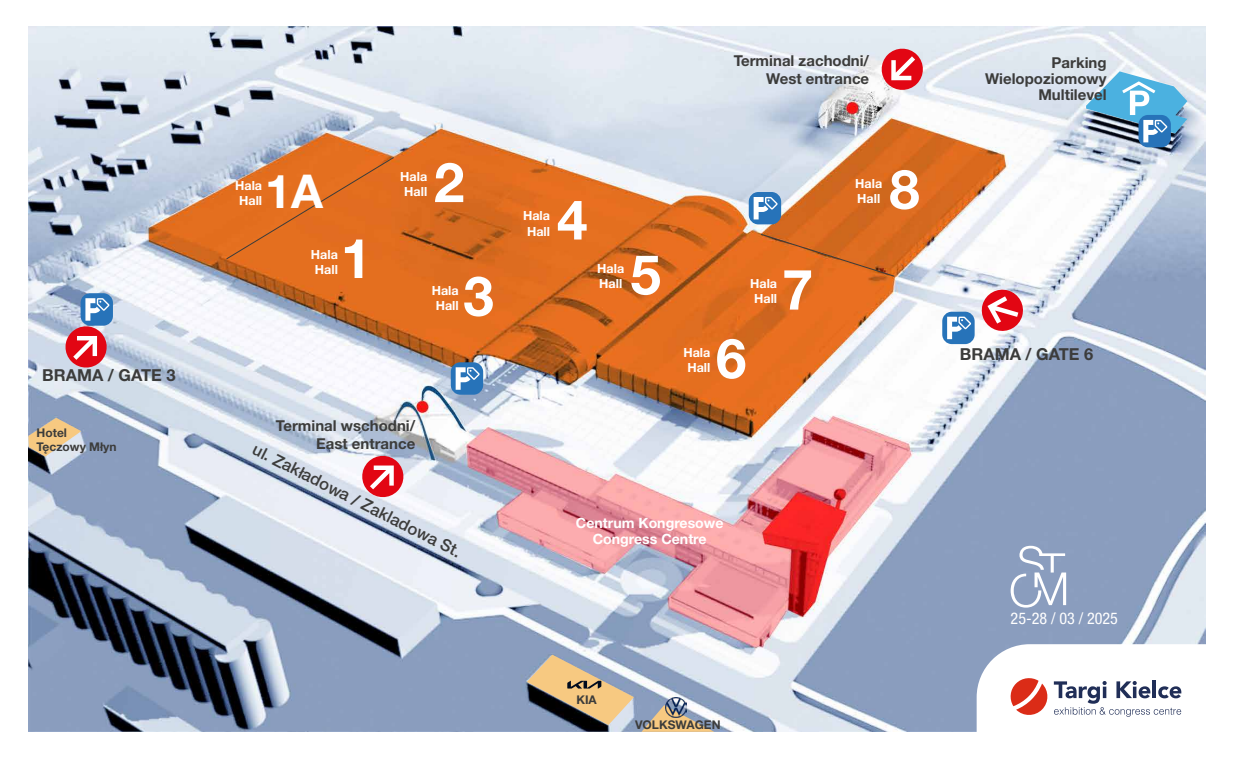
<style>
.page{position:relative;width:1238px;height:757px;background:#fff}
.page>*{position:absolute;margin:0;border:0;box-sizing:border-box;transform-origin:0 0}
.t1{font:700 55.95px "Helvetica Neue LT Pro";color:#fff}
.t2{font:700 54.9px/113.6px "Helvetica Neue LT Pro";color:#fff;text-align:center}
.t3{font:700 54.3px "Helvetica Neue LT Pro";color:#fff}
.t4{font:700 46.65px "Helvetica Neue LT Pro";color:#fff}
.t5{font:500 16.65px "Helvetica Neue LT Pro";color:#3c3c3b}
.t6{font:700 16.5px "Helvetica Neue LT Pro";color:#3c3c3b}
.t7{font:condensed 16.05px "Helvetica Neue LT Pro";color:#fff}
.t8{font:700 15px/18px "Helvetica Neue LT Pro";color:#3c3c3b;text-align:right}
.t9{font:700 14.1px/16.5px "Helvetica Neue LT Pro";color:#fff;text-align:center}
.t10{font:700 12.6px/15.1px "Helvetica Neue LT Pro";color:#fff;text-align:center}
.t11{font:700 12px/13.5px "Helvetica Neue LT Pro";color:#3c3c3b}
</style>
<div class="page">
<img style="left:29px;top:26px;width:1177px;height:705px">
<svg style="left:360px;top:453px;width:45px;height:46px"></svg>
<svg style="left:979px;top:287px;width:46px;height:46px"></svg>
<svg style="left:880px;top:47px;width:45px;height:45px"></svg>
<div style="left:81px;top:293px;width:32px;height:32px;background:#2773b9;border-radius:10px"></div>
<svg style="left:63px;top:298px;width:46px;height:71px"></svg>
<div style="left:451px;top:362px;width:32px;height:32px;background:#2773b9;border-radius:10px"></div>
<svg style="left:456px;top:367px;width:24px;height:22px"></svg>
<div style="left:942px;top:311px;width:33px;height:33px;background:#2773b9;border-radius:10px"></div>
<svg style="left:947px;top:316px;width:24px;height:23px"></svg>
<div style="left:749px;top:192px;width:32px;height:32px;background:#2773b9;border-radius:10px"></div>
<svg style="left:754px;top:197px;width:24px;height:22px"></svg>
<svg style="left:227px;top:157px;width:167px;height:102px"></svg>
<svg style="left:761px;top:234px;width:133px;height:42px"></svg>
<div style="left:1138px;top:115px;width:33px;height:32px;background:#2773b9;border-radius:10px"></div>
<svg style="left:1086px;top:71px;width:101px;height:71px"></svg>
<svg style="left:977px;top:643px;width:229px;height:88px"></svg>
<svg style="left:641px;top:704px;width:73px;height:27px"></svg>
<img style="left:666px;top:696px;width:20px;height:21px">
<svg style="left:1011px;top:545px;width:55px;height:62px"></svg>
<svg style="left:527px;top:654px;width:107px;height:70px"></svg>
<svg style="left:28px;top:417px;width:53px;height:39px"></svg>
<p class="t6" style="left:42px;top:364px;width:135px">BRAMA / GATE 3</p>
<p class="t11" style="left:37px;top:425px;width:81px">Hotel<br>Tęczowy Młyn</p>
<p class="t8" style="left:734px;top:51px;width:137px">Terminal zachodni/<br>West entrance</p>
<h3 class="t4" style="left:265px;top:162px;width:59px">1A</h3>
<p class="t10" style="left:235px;top:177px;width:29px">Hala<br>Hall</p>
<h2 class="t2" style="left:341px;top:200px;width:32px">1</h2>
<p class="t10" style="left:311px;top:246px;width:29px">Hala<br>Hall</p>
<h2 class="t2" style="left:434px;top:124px;width:61px">2<br>3</h2>
<p class="t10" style="left:400px;top:168px;width:29px">Hala<br>Hall</p>
<h2 class="t2" style="left:557px;top:162px;width:32px">4</h2>
<p class="t10" style="left:523px;top:208px;width:29px">Hala<br>Hall</p>
<h2 class="t2" style="left:630px;top:216px;width:32px">5</h2>
<p class="t10" style="left:597px;top:261px;width:29px;text-align:left">Hala<br>Hall</p>
<h1 class="t1" style="left:782px;top:255px;width:33px">7</h1>
<p class="t10" style="left:432px;top:282px;width:29px">Hala<br>Hall</p>
<p class="t10" style="left:750px;top:276px;width:29px">Hala<br>Hall</p>
<p class="t10" style="left:683px;top:344px;width:29px">Hala<br>Hall</p>
<h2 class="t2" style="left:716px;top:300px;width:32px">6</h2>
<p class="t8" style="left:276px;top:416px;width:141px">Terminal wschodni/<br>East entrance</p>
<p class="t5" style="left:259px;top:438px;width:233px;rotate:27deg">ul. Zakładowa / Zakladowa St.</p>
<p class="t9" style="left:576px;top:513px;width:149px">Centrum Kongresowe<br>Congress Centre</p>
<p class="t10" style="left:855px;top:175px;width:29px">Hala</p>
<p class="t10" style="left:857px;top:190px;width:25px">Hall</p>
<h3 class="t3" style="left:889px;top:156px;width:32px">8</h3>
<p class="t11" style="left:576px;top:692px;width:22px">KIA</p>
<p class="t11" style="left:635px;top:717px;width:87px">VOLKSWAGEN</p>
<p class="t8" style="left:985px;top:55px;width:123px;line-height:15.9px">Parking<br>Wielopoziomowy<br>Multilevel</p>
<p class="t6" style="left:960px;top:343px;width:135px">BRAMA / GATE 6</p>
<p class="t7" style="left:1011px;top:609px;width:109px">25-28 / 03 / 2025</p>
</div>
